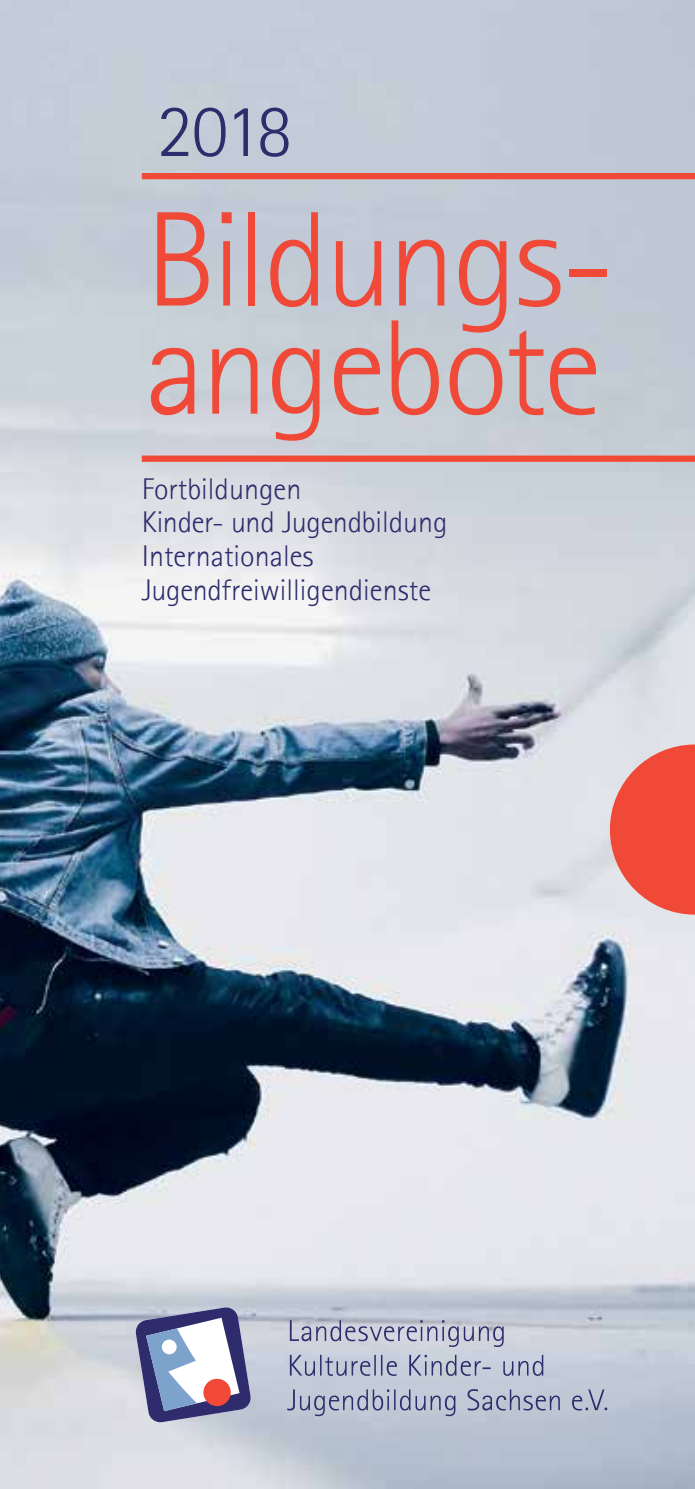
<style>
.page{position:relative;width:695px;height:1489px;background:#fff}
.page>*{position:absolute;margin:0;border:0;box-sizing:border-box;transform-origin:0 0}
.t1{font:300 135.25px/108px "Rotis Sans Serif";letter-spacing:-.025em;color:#f04938}
.t2{font:300 75px "Rotis Sans Serif";color:#2e2c6c}
.t3{font:300 30px/33.8px "Rotis Sans Serif";color:#2e2c6c}
</style>
<div class="page">
<img style="left:0;top:0;width:694px;height:1488px">
<div style="left:142px;top:455px;width:552px;height:7px;background:#f04938"></div>
<div style="left:142px;top:173px;width:552px;height:6px;background:#f04938"></div>
<svg style="left:609px;top:744px;width:85px;height:170px;background:#ec6b5f"></svg>
<svg style="left:136px;top:1307px;width:114px;height:115px"></svg>
<svg style="left:287px;top:1388px;width:320px;height:27px;background:#a9b0c5"></svg>
<svg style="left:290px;top:1354px;width:253px;height:21px;background:#abb1c7"></svg>
<svg style="left:290px;top:1320px;width:213px;height:26px;background:#b1b3c6"></svg>
<h2 class="t2" style="left:157px;top:88px;width:137px">2018</h2>
<h1 class="t1" style="left:145px;top:206px;width:470px">Bildungs&shy;angebote</h1>
<p class="t3" style="left:142px;top:471px;width:307px">Fortbildungen<br>Kinder- und Jugendbildung<br>Internationales<br>Jugendfreiwilligendienste</p>
</div>
